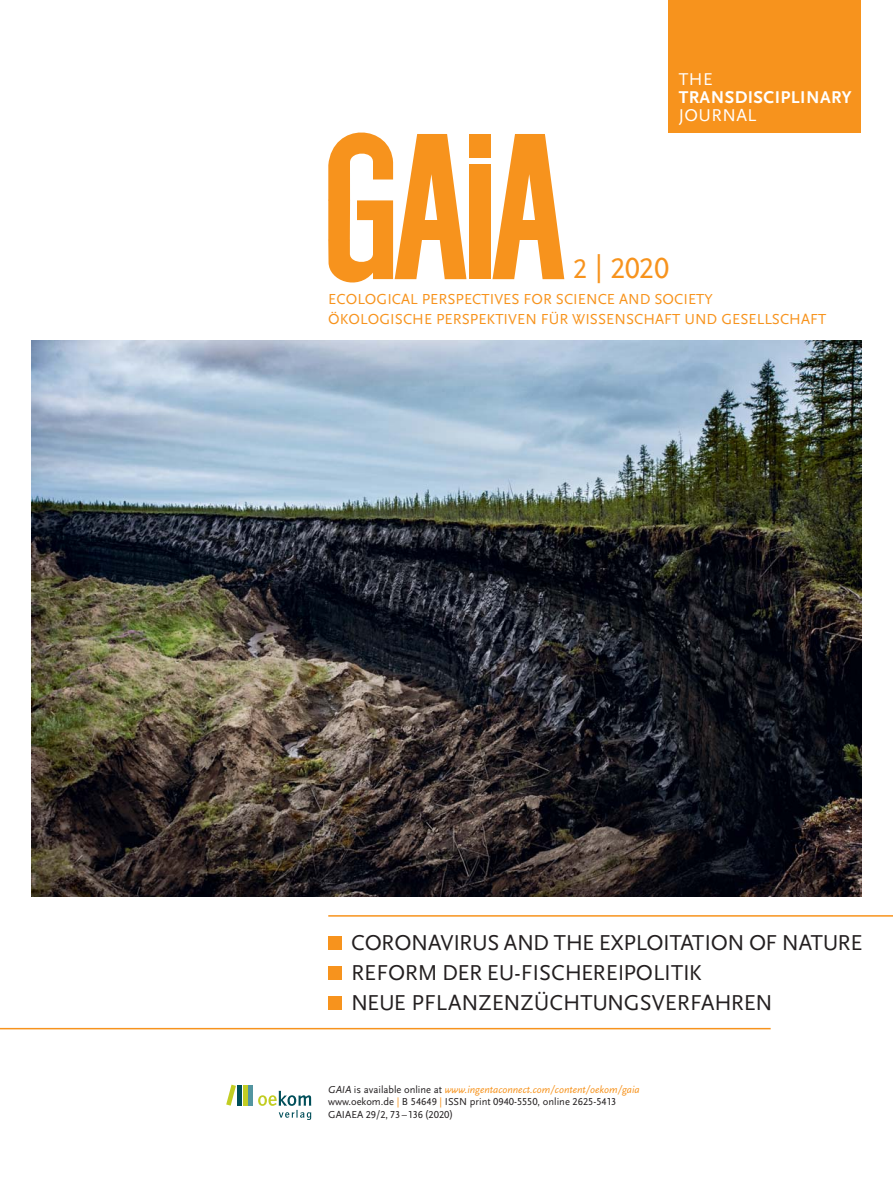
<style>
.page{position:relative;width:893px;height:1191px;background:#fff}
.page>*{position:absolute;margin:0;border:0;box-sizing:border-box;transform-origin:0 0}
.t1{font:30px "Scala Sans LF";color:#f7931d}
.t2{font:22.5px/30px "Scala Sans LF";color:#231f20}
.t3{font:700 17.85px "Scala Sans LF";letter-spacing:.025em;color:#fff}
.t4{font:17.85px "Scala Sans LF";letter-spacing:.025em;color:#fff}
.t5{font:15.15px/19.5px "Scala Sans LF";letter-spacing:.005em;color:#f7931d}
.t6{font:10.5px/12.6px "Scala Sans LF";color:#231f20}
.s1{font-size:28.5px}
.s2{font-style:italic}
.s3{font-style:italic;color:#f7931d}
.s4{color:#f7931d}
</style>
<div class="page">
<div style="left:469px;top:134px;width:21px;height:23px;background:#f7931d"></div>
<div style="left:469px;top:165px;width:21px;height:114px;background:#f7931d"></div>
<svg style="left:328px;top:132px;width:138px;height:150px"></svg>
<svg style="left:492px;top:134px;width:72px;height:145px"></svg>
<div style="left:519px;top:221px;width:19px;height:19px;background:#f7931d"></div>
<div style="left:328px;top:200px;width:22px;height:40px;background:#f7931d"></div>
<hr style="left:249px;top:1085px;width:4px;height:20px;background:#5395a0">
<hr style="left:243px;top:1085px;width:4px;height:20px;background:#c2cd23">
<div style="left:237px;top:1085px;width:5px;height:20px;background:#004f5a"></div>
<svg style="left:226px;top:1084px;width:10px;height:21px"></svg>
<svg style="left:258px;top:1090px;width:53px;height:30px"></svg>
<div style="left:328px;top:936px;width:14px;height:14px;background:#f7931d"></div>
<div style="left:328px;top:966px;width:14px;height:14px;background:#f7931d"></div>
<div style="left:328px;top:996px;width:14px;height:14px;background:#f7931d"></div>
<hr style="left:0;top:1028px;width:771px;height:1px;background:#f7931d">
<hr style="left:328px;top:915px;width:565px;height:1px;background:#f7931d">
<img style="left:32px;top:341px;width:829px;height:556px">
<div style="left:669px;top:0;width:192px;height:132px;background:#f7931d"></div>
<h3 class="t4" style="left:679px;top:72px;width:35px">THE</h3>
<h3 class="t3" style="left:679px;top:90px;width:175px">TRANSDISCIPLINARY</h3>
<h3 class="t4" style="left:679px;top:108px;width:79px">JOURNAL</h3>
<h1 class="t1" style="left:573px;top:256px;width:97px"><span class="s1">2</span> | 2020</h1>
<h3 class="t5" style="left:328px;top:291px;width:499px">ECOLOGICAL PERSPECTIVES FOR SCIENCE AND SOCIETY<br>ÖKOLOGISCHE PERSPEKTIVEN FÜR WISSENSCHAFT UND GESELLSCHAFT</h3>
<h2 class="t2" style="left:351px;top:929px;width:513px">CORONAVIRUS AND THE EXPLOITATION OF NATURE<br>REFORM DER EU-FISCHEREIPOLITIK<br>NEUE PFLANZENZÜCHTUNGSVERFAHREN</h2>
<p class="t6" style="left:328px;top:1083px;width:313px"><span class="s2">GAIA</span> is available online at <span class="s3">www.ingentaconnect.com/content/oekom/gaia </span>www.oekom.de <span class="s4">|</span> B 54649 <span class="s4">|</span> ISSN print 0940-5550, online 2625-5413<br>GAIAEA 29/2, 73 – 136 (2020)</p>
</div>
